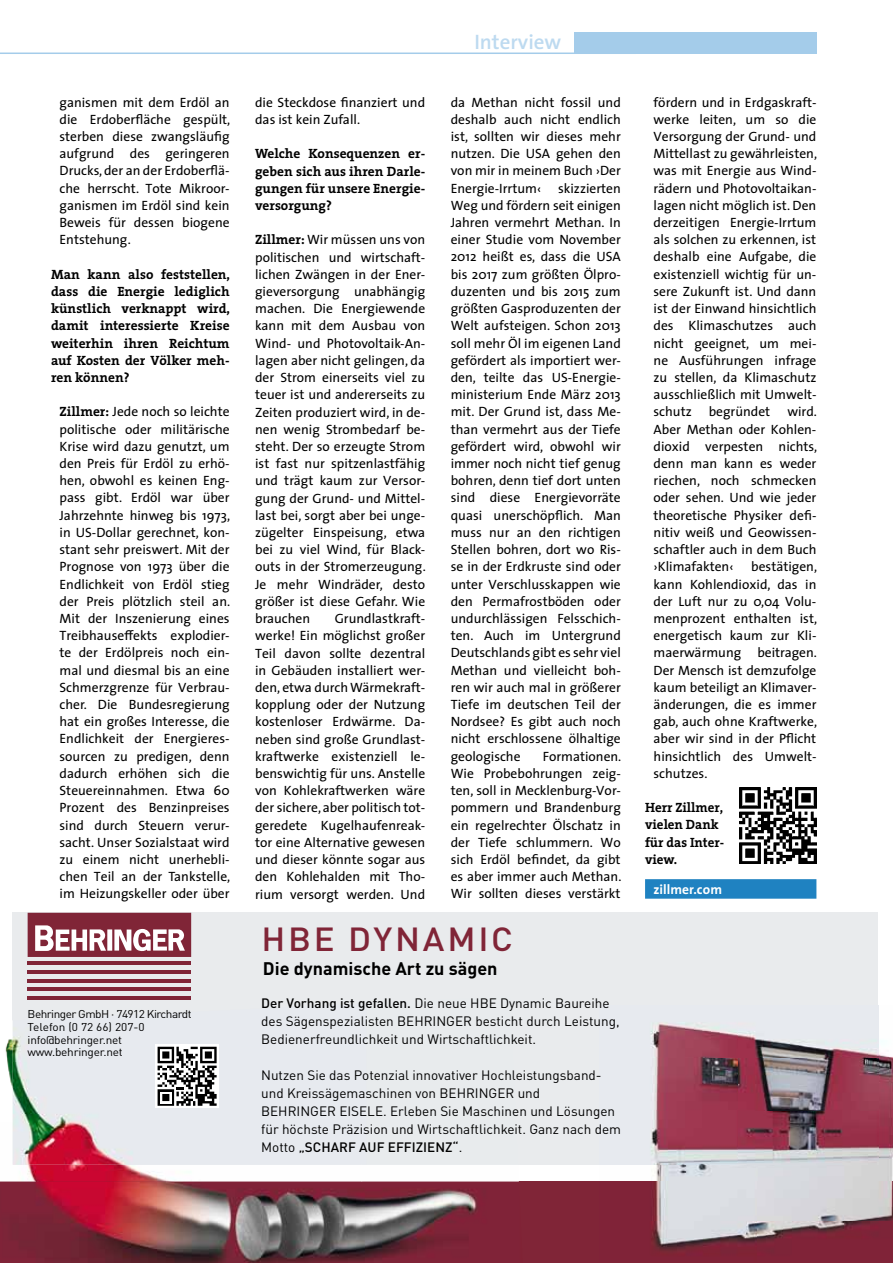
<style>
.page{position:relative;width:893px;height:1263px;background:#fff}
.page>*{position:absolute;margin:0;border:0;box-sizing:border-box;transform-origin:0 0}
.t1{font:500 33px "DIN Pro";letter-spacing:.08em;color:#802537;scale:1.05 1}
.t2{font:600 21px "The Sans";color:#bddaf0}
.t3{font:700 18px "DIN Pro";color:#000}
.t4{font:13.5px/17.2px "The Sans";color:#000;text-align:justify}
.t5{font:13.5px/18px "DIN Pro";color:#000}
.t6{font:700 13.5px/17.2px "The Serif";color:#000;text-align:justify}
.t7{font:700 13.5px "The Sans";color:#fff}
.t8{font:11.25px/12.8px "DIN Pro";letter-spacing:-.02em;color:#000;scale:1.05 1}
.s1{font-family:"The Serif";font-weight:700}
.s2{font-weight:500}
</style>
<div class="page">
<div style="left:574px;top:33px;width:242px;height:21px;background:#a4ccea"></div>
<hr style="left:0;top:53px;width:636px;height:1px;background:#a4ccea">
<div style="left:645px;top:879px;width:171px;height:20px;background:#1f82c1"></div>
<img style="left:740px;top:787px;width:76px;height:77px">
<div style="left:0;top:1182px;width:893px;height:81px;background:#802537"></div>
<div style="left:13px;top:912px;width:865px;height:253px;background:#e9ebed"></div>
<img style="left:0;top:1122px;width:361px;height:60px">
<img style="left:361px;top:1181px;width:158px;height:1px">
<img style="left:5px;top:1020px;width:8px;height:102px">
<img style="left:12px;top:1182px;width:466px;height:81px">
<img style="left:13px;top:1037px;width:348px;height:128px">
<img style="left:878px;top:1006px;width:15px;height:153px">
<img style="left:599px;top:1165px;width:159px;height:87px">
<img style="left:758px;top:1159px;width:135px;height:84px">
<img style="left:650px;top:1023px;width:228px;height:142px">
<hr style="left:28px;top:961px;width:163px;height:4px;background:#802537">
<hr style="left:28px;top:970px;width:163px;height:4px;background:#802537">
<hr style="left:28px;top:979px;width:163px;height:3px;background:#802537">
<hr style="left:28px;top:987px;width:163px;height:4px;background:#802537">
<hr style="left:28px;top:996px;width:163px;height:4px;background:#802537">
<svg style="left:28px;top:913px;width:163px;height:44px;background:#a46370"></svg>
<svg style="left:155px;top:1044px;width:64px;height:64px"></svg>
<svg style="left:158px;top:1047px;width:59px;height:59px;background:#7e7e7e"></svg>
<p class="t4" style="left:60px;top:93px;width:172px">ganismen mit dem Erdöl an die Erdoberfläche gespült, sterben diese zwangsläufig aufgrund des geringeren Drucks, der an der Erdoberflä&shy;che herrscht. Tote Mikroor&shy;ganismen im Erdöl sind kein Beweis für dessen biogene Entstehung.</p>
<p class="t6" style="left:51px;top:265px;width:181px">Man kann also feststellen, dass die Energie lediglich künstlich verknappt wird, damit interessierte Kreise weiterhin ihren Reichtum auf Kosten der Völker meh&shy;ren können?</p>
<p class="t4" style="left:60px;top:403px;width:172px"><span class="s1">Zillmer:</span> Jede noch so leichte politische oder militärische Krise wird dazu genutzt, um den Preis für Erdöl zu erhö&shy;hen, obwohl es keinen Eng&shy;pass gibt. Erdöl war über Jahrzehnte hinweg bis 1973, in US-Dollar gerechnet, kon&shy;stant sehr preiswert. Mit der Prognose von 1973 über die Endlichkeit von Erdöl stieg der Preis plötzlich steil an.<br>Mit der Inszenierung eines Treibhauseffekts explodier&shy;te der Erdölpreis noch ein&shy;mal und diesmal bis an eine Schmerzgrenze für Verbrau&shy;cher. Die Bundesregierung hat ein großes Interesse, die Endlichkeit der Energieres&shy;sourcen zu predigen, denn dadurch erhöhen sich die Steuereinnahmen. Etwa 60<br>Prozent des Benzinpreises sind durch Steuern verur&shy;sacht. Unser Sozialstaat wird zu einem nicht unerhebli&shy;chen Teil an der Tankstelle, im Heizungskeller oder über</p>
<p class="t8" style="left:28px;top:1006px;width:158px">Behringer GmbH · 74912 Kirchardt<br>Telefon (0 72 66) 207-0 info@behringer.net www.behringer.net</p>
<h2 class="t2" style="left:474px;top:24px;width:88px">Interview</h2>
<p class="t4" style="left:451px;top:93px;width:172px">da Methan nicht fossil und deshalb auch nicht endlich ist, sollten wir dieses mehr nutzen. Die USA gehen den von mir in meinem Buch ›Der Energie-Irrtum‹ skizzierten Weg und fördern seit einigen Jahren vermehrt Methan. In einer Studie vom November 2012 heißt es, dass die USA bis 2017 zum größten Ölpro&shy;duzenten und bis 2015 zum größten Gasproduzenten der Welt aufsteigen. Schon 2013 soll mehr Öl im eigenen Land gefördert als importiert wer&shy;den, teilte das US-Energie&shy;ministerium Ende März 2013 mit. Der Grund ist, dass Me&shy;than vermehrt aus der Tiefe gefördert wird, obwohl wir immer noch nicht tief genug bohren, denn tief dort unten sind diese Energievorräte quasi unerschöpflich. Man muss nur an den richtigen Stellen bohren, dort wo Ris&shy;se in der Erdkruste sind oder unter Verschlusskappen wie den Permafrostböden oder undurchlässigen Felsschich&shy;ten. Auch im Untergrund Deutschlands gibt es sehr viel Methan und vielleicht boh&shy;ren wir auch mal in größerer Tiefe im deutschen Teil der Nordsee? Es gibt auch noch nicht erschlossene ölhaltige geologische</p>
<p class="t4" style="left:255px;top:93px;width:172px">die Steckdose finanziert und das ist kein Zufall.</p>
<p class="t6" style="left:255px;top:145px;width:172px">Welche Konsequenzen er&shy;geben sich aus ihren Darle&shy;gungen für unsere Energie&shy;versorgung?</p>
<p class="t4" style="left:255px;top:231px;width:172px"><span class="s1">Zillmer:</span> Wir müssen uns von politischen und wirtschaft&shy;lichen Zwängen in der Ener&shy;gieversorgung unabhängig machen. Die Energiewende kann mit dem Ausbau von Wind- und Photovoltaik-An&shy;lagen aber nicht gelingen, da der Strom einerseits viel zu teuer ist und andererseits zu Zeiten produziert wird, in de&shy;nen wenig Strombedarf be&shy;steht. Der so erzeugte Strom ist fast nur spitzenlastfähig und trägt kaum zur Versor&shy;gung der Grund- und Mittel&shy;last bei, sorgt aber bei unge&shy;zügelter Einspeisung, etwa bei zu viel Wind, für Black&shy;outs in der Stromerzeugung.<br>Je mehr Windräder, desto größer ist diese Gefahr. Wie brauchen</p>
<p class="t4" style="left:255px;top:609px;width:172px;text-indent:80px">Grundlastkraft&shy;werke! Ein möglichst großer Teil davon sollte dezentral in Gebäuden installiert wer&shy;den, etwa durch Wärmekraft&shy;kopplung oder der Nutzung kostenloser Erdwärme. Da&shy;neben sind große Grundlast&shy;kraftwerke existenziell le&shy;benswichtig für uns. Anstelle von Kohlekraftwerken wäre der sichere, aber politisch tot&shy;geredete Kugelhaufenreak&shy;tor eine Alternative gewesen und dieser könnte sogar aus den Kohlehalden mit Tho&shy;rium versorgt werden. Und</p>
<p class="t4" style="left:451px;top:747px;width:172px;text-indent:92px">Formationen.<br>Wie Probebohrungen zeig&shy;ten, soll in Mecklenburg-Vor&shy;pommern und Brandenburg ein regelrechter Ölschatz in der Tiefe schlummern. Wo sich Erdöl befindet, da gibt es aber immer auch Methan.<br>Wir sollten dieses verstärkt</p>
<h1 class="t1" style="left:261px;top:912px;width:241px">HBE DYNAMIC</h1>
<h3 class="t3" style="left:263px;top:954px;width:236px">Die dynamische Art zu sägen</h3>
<p class="t5" style="left:261px;top:993px;width:360px"><span class="s2">Der Vorhang ist gefallen.</span> Die neue HBE Dynamic Baureihe des Sägenspezialisten BEHRINGER besticht durch Leistung,<br>Bedienerfreundlichkeit und Wirtschaftlichkeit.</p>
<p class="t5" style="left:261px;top:1065px;width:361px">Nutzen Sie das Potenzial innovativer Hochleistungsband&shy;und Kreissägemaschinen von BEHRINGER und<br>BEHRINGER EISELE. Erleben Sie Maschinen und Lösungen für höchste Präzision und Wirtschaftlichkeit. Ganz nach dem Motto <span class="s2">„SCHARF AUF EFFIZIENZ“</span>.</p>
<p class="t4" style="left:654px;top:93px;width:165px">fördern und in Erdgaskraft&shy;werke leiten, um so die Versorgung der Grund- und Mittellast zu gewährleisten, was mit Energie aus Wind&shy;rädern und Photovoltaikan&shy;lagen nicht möglich ist. Den derzeitigen Energie-Irrtum als solchen zu erkennen, ist deshalb eine Aufgabe, die existenziell wichtig für un&shy;sere Zukunft ist. Und dann ist der Einwand hinsichtlich des Klimaschutzes auch nicht geeignet, um mei&shy;ne Ausführungen infrage zu stellen, da Klimaschutz ausschließlich mit Umwelt&shy;schutz</p>
<p class="t4" style="left:654px;top:403px;width:165px;text-indent:134px">wird.<br>Aber Methan oder Kohlen&shy;dioxid verpesten nichts, denn man kann es weder riechen, noch schmecken oder sehen. Und wie jeder theoretische Physiker defi&shy;nitiv weiß und Geowissen&shy;schaftler auch in dem Buch ›Klimafakten‹</p>
<p class="t4" style="left:709px;top:403px;width:63px">begründet</p>
<p class="t4" style="left:654px;top:558px;width:165px;text-indent:98px">bestätigen, kann Kohlendioxid, das in der Luft nur zu 0,04 Volu&shy;menprozent enthalten ist, energetisch kaum zur Kli&shy;maerwärmung beitragen.<br>Der Mensch ist demzufolge kaum beteiligt an Klimaver&shy;änderungen, die es immer gab, auch ohne Kraftwerke, aber wir sind in der Pflicht hinsichtlich des Umwelt&shy;schutzes.</p>
<p class="t6" style="left:645px;top:799px;width:81px;text-align:left">Herr Zillmer, vielen Dank für das Inter&shy;view.</p>
<p class="t7" style="left:654px;top:878px;width:70px">zillmer.com</p>
</div>
